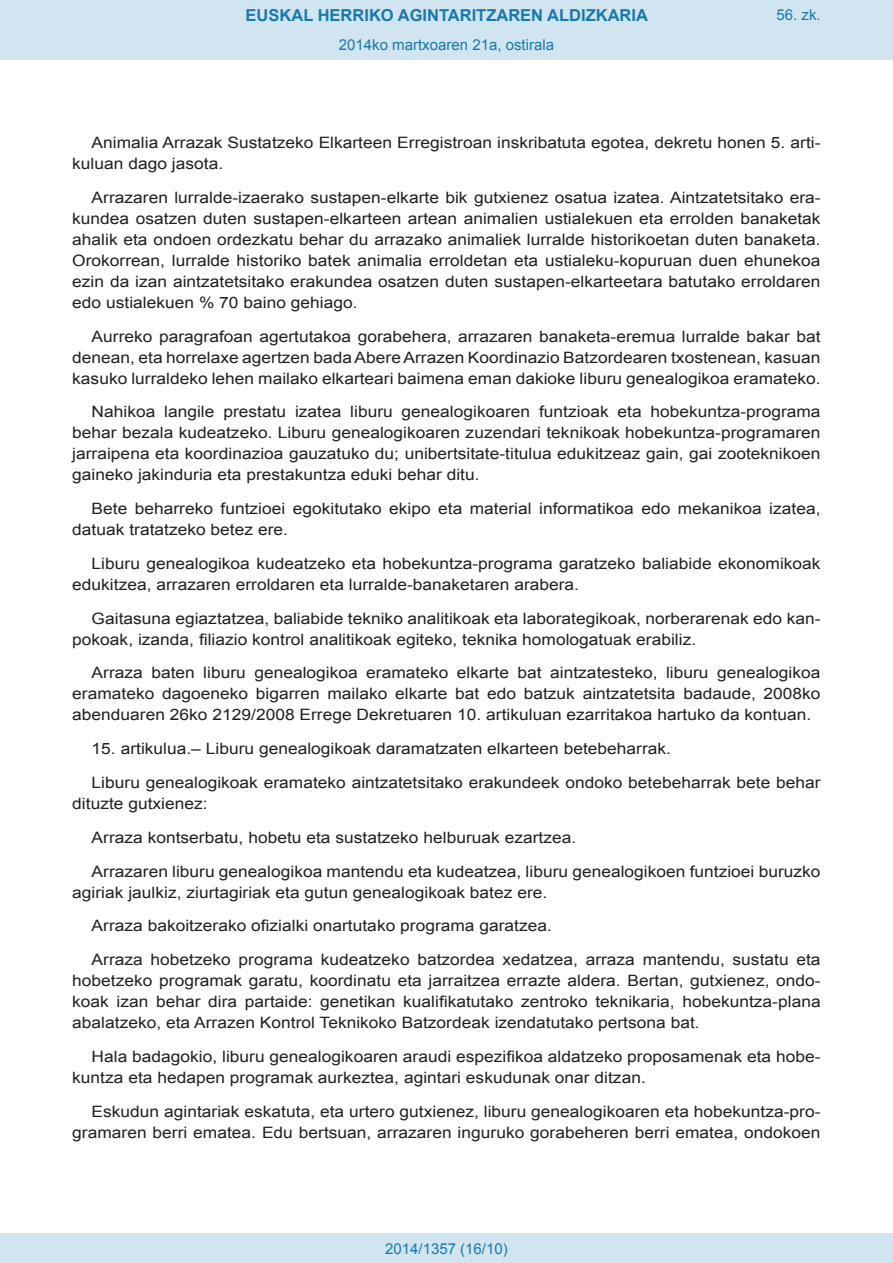
<style>
.page{position:relative;width:893px;height:1263px;background:#fff}
.page>*{position:absolute;margin:0;border:0;box-sizing:border-box;transform-origin:0 0}
.t1{font:700 16.5px "Arial";color:#1879ad}
.BOPVDetalle{font:15.6px/21px "Arial";color:#231f20;scale:1.11 1}
.Paginacion_Centro{font:15px "Arial";color:#1879ad}
</style>
<div class="page">
<div style="left:0;top:0;width:893px;height:60px;background:#d0e5f0"></div>
<div style="left:0;top:1233px;width:893px;height:30px;background:#d0e5f0"></div>
<p class="t1" style="left:246px;top:4px;width:404px">EUSKAL HERRIKO AGINTARITZAREN ALDIZKARIA</p>
<p class="Paginacion_Centro" style="left:339px;top:35px;width:217px">2014ko martxoaren 21a, ostirala</p>
<p class="Paginacion_Centro" style="left:776px;top:5px;width:46px">56. zk.</p>
<p class="BOPVDetalle" style="left:72px;top:132px;width:676px;text-indent:19px">Animalia Arrazak Sustatzeko Elkarteen Erregistroan inskribatuta egotea, dekretu honen 5. arti&shy;kuluan dago jasota.</p>
<p class="BOPVDetalle" style="left:72px;top:187px;width:676px;text-align:justify;text-indent:19px">Arrazaren lurralde-izaerako sustapen-elkarte bik gutxienez osatua izatea. Aintzatetsitako era&shy;kundea osatzen duten sustapen-elkarteen artean animalien ustialekuen eta errolden banaketak ahalik eta ondoen ordezkatu behar du arrazako animaliek lurralde historikoetan duten banaketa.<br>Orokorrean, lurralde historiko batek animalia erroldetan eta ustialeku-kopuruan duen ehunekoa ezin da izan aintzatetsitako erakundea osatzen duten sustapen-elkarteetara batutako erroldaren edo ustialekuen % 70 baino gehiago.</p>
<p class="BOPVDetalle" style="left:72px;top:326px;width:676px;text-align:justify;text-indent:19px">Aurreko paragrafoan agertutakoa gorabehera, arrazaren banaketa-eremua lurralde bakar bat denean, eta horrelaxe agertzen bada Abere Arrazen Koordinazio Batzordearen txostenean, kasuan kasuko lurraldeko lehen mailako elkarteari baimena eman dakioke liburu genealogikoa eramateko.</p>
<p class="BOPVDetalle" style="left:72px;top:402px;width:676px;text-align:justify;text-indent:19px">Nahikoa langile prestatu izatea liburu genealogikoaren funtzioak eta hobekuntza-programa behar bezala kudeatzeko. Liburu genealogikoaren zuzendari teknikoak hobekuntza-programaren jarraipena eta koordinazioa gauzatuko du; unibertsitate-titulua edukitzeaz gain, gai zooteknikoen gaineko jakinduria eta prestakuntza eduki behar ditu.</p>
<p class="BOPVDetalle" style="left:72px;top:498px;width:676px;text-indent:19px">Bete beharreko funtzioei egokitutako ekipo eta material informatikoa edo mekanikoa izatea, datuak tratatzeko betez ere.</p>
<p class="BOPVDetalle" style="left:72px;top:553px;width:676px;text-indent:19px">Liburu genealogikoa kudeatzeko eta hobekuntza-programa garatzeko baliabide ekonomikoak edukitzea, arrazaren erroldaren eta lurralde-banaketaren arabera.</p>
<p class="BOPVDetalle" style="left:72px;top:608px;width:676px;text-indent:19px">Gaitasuna egiaztatzea, baliabide tekniko analitikoak eta laborategikoak, norberarenak edo kan&shy;pokoak, izanda, filiazio kontrol analitikoak egiteko, teknika homologatuak erabiliz.</p>
<p class="BOPVDetalle" style="left:72px;top:663px;width:676px;text-align:justify;text-indent:19px">Arraza baten liburu genealogikoa eramateko elkarte bat aintzatesteko, liburu genealogikoa eramateko dagoeneko bigarren mailako elkarte bat edo batzuk aintzatetsita badaude, 2008ko abenduaren 26ko 2129/2008 Errege Dekretuaren 10. artikuluan ezarritakoa hartuko da kontuan.</p>
<p class="BOPVDetalle" style="left:92px;top:738px;width:523px">15. artikulua.– Liburu genealogikoak daramatzaten elkarteen betebeharrak.</p>
<p class="BOPVDetalle" style="left:72px;top:772px;width:676px;text-indent:19px">Liburu genealogikoak eramateko aintzatetsitako erakundeek ondoko betebeharrak bete behar dituzte gutxienez:</p>
<p class="BOPVDetalle" style="left:92px;top:827px;width:438px">Arraza kontserbatu, hobetu eta sustatzeko helburuak ezartzea.</p>
<p class="BOPVDetalle" style="left:72px;top:861px;width:676px;text-indent:19px">Arrazaren liburu genealogikoa mantendu eta kudeatzea, liburu genealogikoen funtzioei buruzko agiriak jaulkiz, ziurtagiriak eta gutun genealogikoak batez ere.</p>
<p class="BOPVDetalle" style="left:92px;top:915px;width:416px">Arraza bakoitzerako ofizialki onartutako programa garatzea.</p>
<p class="BOPVDetalle" style="left:72px;top:949px;width:676px;text-align:justify;text-indent:19px">Arraza hobetzeko programa kudeatzeko batzordea xedatzea, arraza mantendu, sustatu eta hobetzeko programak garatu, koordinatu eta jarraitzea errazte aldera. Bertan, gutxienez, ondo&shy;koak izan behar dira partaide: genetikan kualifikatutako zentroko teknikaria, hobekuntza-plana abalatzeko, eta Arrazen Kontrol Teknikoko Batzordeak izendatutako pertsona bat.</p>
<p class="BOPVDetalle" style="left:72px;top:1046px;width:676px;text-indent:19px">Hala badagokio, liburu genealogikoaren araudi espezifikoa aldatzeko proposamenak eta hobe&shy;kuntza eta hedapen programak aurkeztea, agintari eskudunak onar ditzan.</p>
<p class="BOPVDetalle" style="left:72px;top:1101px;width:676px;text-align:right">Eskudun agintariak eskatuta, eta urtero gutxienez, liburu genealogikoaren eta hobekuntza-pro&shy;gramaren berri ematea. Edu bertsuan, arrazaren inguruko gorabeheren berri ematea, ondokoen</p>
<p class="Paginacion_Centro" style="left:385px;top:1238px;width:124px">2014/1357 (16/10)</p>
</div>
